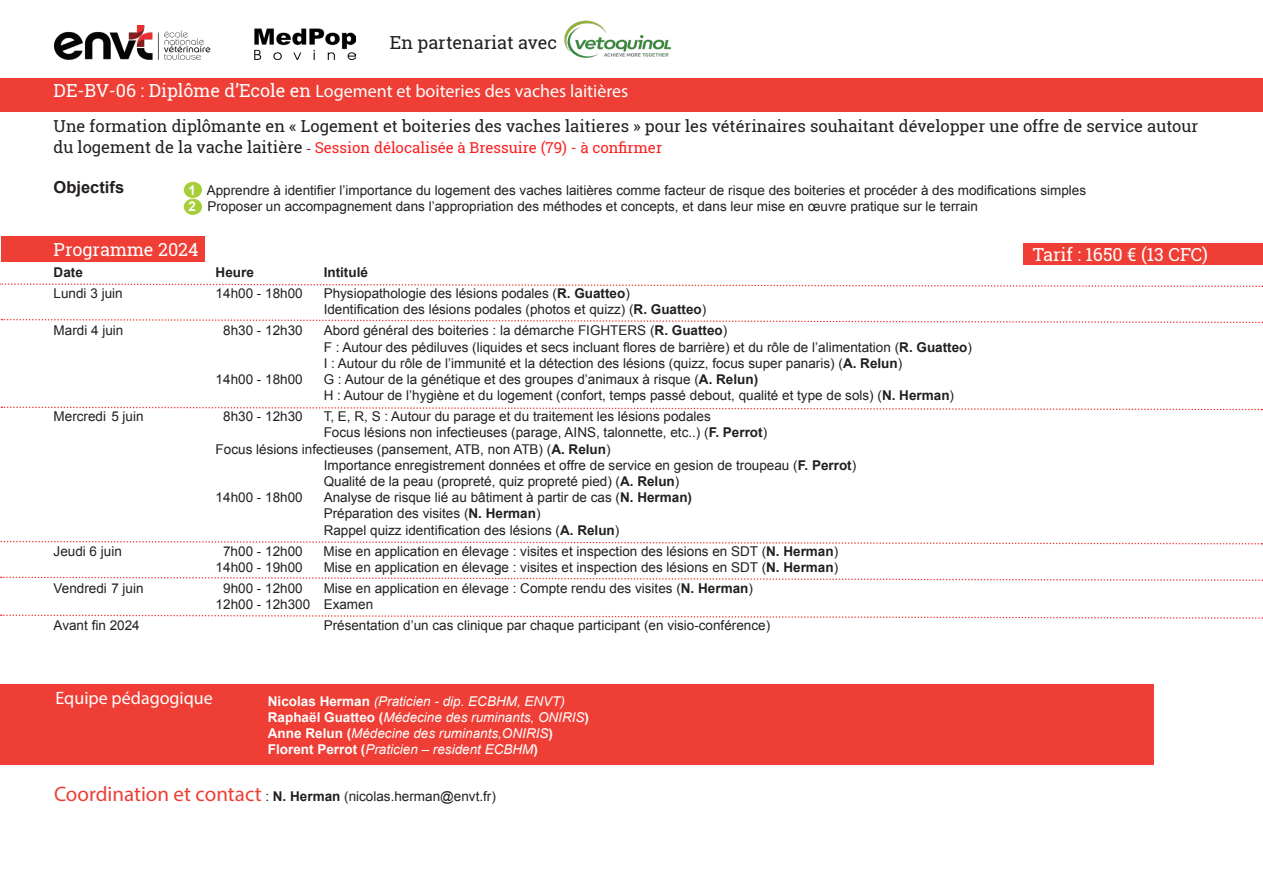
<style>
.page{position:relative;width:1263px;height:893px;background:#fff}
.page>*{position:absolute;margin:0;border:0;box-sizing:border-box;transform-origin:0 0}
.t1{font:18px "Myriad Pro";color:#fff}
.t2{font:18px "Roboto Slab";color:#fff}
.t3{font:18px "Roboto Slab";color:#231f20}
.t4{font:16.5px "Roboto Slab";color:#231f20}
.t5{font:700 16.5px "Arial";color:#231f20}
.t6{font:15px "Roboto Slab";color:#fb1e1f}
.t7{font:13.5px/16.2px "Arial";color:#231f20}
.t8{font:italic 13.5px "Arial";color:#fff}
.t9{font:700 13.5px "Arial";color:#231f20}
.s1{font-family:"Roboto Slab"}
.s2{font-size:16.5px;color:#231f20}
.s3{font-family:"Arial";font-size:13.5px;color:#851e1f}
.s4{font-weight:700;color:#fff}
.s5{font-weight:700}
.s6{font-weight:700;font-style:normal}
.s7{font-family:"Myriad Pro";font-size:21px;color:#ee3e35}
</style>
<div class="page">
<div style="left:185px;top:183px;width:16px;height:13px;background:#a6ce39;border-radius:50%"></div>
<div style="left:184px;top:182px;width:18px;height:16px;border:3px solid #a6ce39;border-radius:50%"></div>
<div style="left:185px;top:200px;width:16px;height:13px;background:#a6ce39;border-radius:50%"></div>
<div style="left:184px;top:199px;width:18px;height:16px;border:3px solid #a6ce39;border-radius:50%"></div>
<div style="left:0;top:78px;width:1263px;height:34px;background:#ee3e35"></div>
<div style="left:1px;top:236px;width:204px;height:26px;background:#ee3e35"></div>
<svg style="left:1px;top:318px;width:1262px;height:6px"></svg>
<svg style="left:0;top:540px;width:1262px;height:5px"></svg>
<div style="left:0;top:684px;width:1154px;height:80px;background:#ee3e35"></div>
<svg style="left:1px;top:406px;width:1261px;height:5px"></svg>
<div style="left:1023px;top:243px;width:240px;height:22px;background:#ee3e35"></div>
<svg style="left:0;top:283px;width:1263px;height:5px"></svg>
<svg style="left:1px;top:576px;width:1262px;height:5px"></svg>
<svg style="left:1px;top:614px;width:1262px;height:5px"></svg>
<img style="left:54px;top:26px;width:301px;height:33px">
<img style="left:564px;top:20px;width:107px;height:37px">
<p class="t3" style="left:390px;top:30px;width:169px">En partenariat avec</p>
<p class="t1" style="left:54px;top:80px;width:576px"><span class="s1">DE-BV-06 : Diplôme d’Ecole en</span> Logement et boiteries des vaches laitières</p>
<p class="t4" style="left:54px;top:115px;width:1146px">Une formation diplômante en « Logement et boiteries des vaches laitieres » pour les vétérinaires souhaitant développer une offre de service autour</p>
<p class="t6" style="left:54px;top:138px;width:610px"><span class="s2">du logement de la vache laitière</span> <span class="s3">-</span> Session délocalisée à Bressuire (79) - à confirmer</p>
<p class="t5" style="left:54px;top:176px;width:72px">Objectifs</p>
<p class="t7" style="left:189px;top:183px;width:899px"><span class="s4">1</span> Apprendre à identifier l’importance du logement des vaches laitières comme facteur de risque des boiteries et procéder à des modifications simples</p>
<p class="t7" style="left:189px;top:199px;width:791px"><span class="s4">2</span> Proposer un accompagnement dans l’appropriation des méthodes et concepts, et dans leur mise en œuvre pratique sur le terrain</p>
<p class="t2" style="left:1033px;top:242px;width:176px">Tarif : 1650 € (13 CFC)</p>
<p class="t2" style="left:54px;top:237px;width:147px">Programme 2024</p>
<p class="t9" style="left:54px;top:264px;width:31px">Date</p>
<p class="t9" style="left:216px;top:264px;width:40px">Heure</p>
<p class="t9" style="left:324px;top:264px;width:46px">Intitulé</p>
<p class="t7" style="left:54px;top:285px;width:71px">Lundi 3 juin</p>
<p class="t7" style="left:216px;top:285px;width:89px">14h00 - 18h00</p>
<p class="t7" style="left:324px;top:285px;width:308px">Physiopathologie des lésions podales (<span class="s5">R. Guatteo</span>)</p>
<p class="t7" style="left:324px;top:302px;width:384px">Identification des lésions podales (photos et quizz) (<span class="s5">R. Guatteo</span>)</p>
<p class="t7" style="left:54px;top:323px;width:71px">Mardi 4 juin</p>
<p class="t7" style="left:223px;top:323px;width:81px">8h30 - 12h30</p>
<p class="t7" style="left:324px;top:323px;width:405px">Abord général des boiteries : la démarche FIGHTERS (<span class="s5">R. Guatteo</span>)</p>
<p class="t7" style="left:324px;top:339px;width:650px">F : Autour des pédiluves (liquides et secs incluant flores de barrière) et du rôle de l’alimentation (<span class="s5">R. Guatteo</span>)</p>
<p class="t7" style="left:324px;top:355px;width:580px">I : Autour du rôle de l’immunité et la détection des lésions (quizz, focus super panaris) (<span class="s5">A. Relun</span>)</p>
<p class="t7" style="left:216px;top:371px;width:89px">14h00 - 18h00</p>
<p class="t7" style="left:324px;top:371px;width:436px">G : Autour de la génétique et des groupes d’animaux à risque (<span class="s5">A. Relun)</span></p>
<p class="t7" style="left:324px;top:387px;width:632px">H : Autour de l’hygiène et du logement (confort, temps passé debout, qualité et type de sols) (<span class="s5">N. Herman</span>)</p>
<p class="t7" style="left:54px;top:408px;width:92px">Mercredi 5 juin</p>
<p class="t7" style="left:223px;top:408px;width:81px">8h30 - 12h30</p>
<p class="t7" style="left:324px;top:408px;width:389px">T, E, R, S : Autour du parage et du traitement les lésions podales</p>
<p class="t7" style="left:216px;top:425px;width:553px;text-indent:108px">Focus lésions non infectieuses (parage, AINS, talonnette, etc..) (<span class="s5">F. Perrot</span>)<br>Focus lésions infectieuses (pansement, ATB, non ATB) (<span class="s5">A. Relun</span>)</p>
<p class="t7" style="left:324px;top:457px;width:534px">Importance enregistrement données et offre de service en gesion de troupeau (<span class="s5">F. Perrot</span>)</p>
<p class="t7" style="left:324px;top:473px;width:357px">Qualité de la peau (propreté, quiz propreté pied) (<span class="s5">A. Relun</span>)</p>
<p class="t7" style="left:216px;top:489px;width:89px">14h00 - 18h00</p>
<p class="t7" style="left:324px;top:489px;width:370px">Analyse de risque lié au bâtiment à partir de cas (<span class="s5">N. Herman)</span></p>
<p class="t7" style="left:324px;top:506px;width:218px">Préparation des visites (<span class="s5">N. Herman</span>)</p>
<p class="t7" style="left:324px;top:522px;width:297px">Rappel quizz identification des lésions (<span class="s5">A. Relun</span>)</p>
<p class="t7" style="left:54px;top:543px;width:70px">Jeudi 6 juin</p>
<p class="t7" style="left:223px;top:543px;width:81px">7h00 - 12h00</p>
<p class="t7" style="left:324px;top:543px;width:516px">Mise en application en élevage : visites et inspection des lésions en SDT (<span class="s5">N. Herman</span>)</p>
<p class="t7" style="left:216px;top:559px;width:89px">14h00 - 19h00</p>
<p class="t7" style="left:324px;top:559px;width:516px">Mise en application en élevage : visites et inspection des lésions en SDT (<span class="s5">N. Herman</span>)</p>
<p class="t7" style="left:54px;top:580px;width:92px">Vendredi 7 juin</p>
<p class="t7" style="left:223px;top:580px;width:81px">9h00 - 12h00</p>
<p class="t7" style="left:216px;top:580px;width:539px;text-indent:108px">Mise en application en élevage : Compte rendu des visites (<span class="s5">N. Herman</span>)<br>12h00 - 12h300 Examen</p>
<p class="t7" style="left:54px;top:617px;width:88px">Avant fin 2024</p>
<p class="t7" style="left:324px;top:617px;width:448px">Présentation d’un cas clinique par chaque participant (en visio-conférence)</p>
<p class="t1" style="left:55px;top:687px;width:159px">Equipe pédagogique</p>
<p class="t8" style="left:268px;top:692px;width:299px"><span class="s6">Nicolas Herman</span> (Praticien - dip. ECBHM, ENVT)</p>
<p class="t8" style="left:268px;top:708px;width:323px"><span class="s6">Raphaël Guatteo (</span>Médecine des ruminants, ONIRIS<span class="s6">)</span></p>
<p class="t8" style="left:268px;top:725px;width:287px"><span class="s6">Anne Relun (</span>Médecine des ruminants,ONIRIS<span class="s6">)</span></p>
<p class="t8" style="left:268px;top:741px;width:272px"><span class="s6">Florent Perrot (</span>Praticien – resident ECBHM<span class="s6">)</span></p>
<p class="t7" style="left:54px;top:788px;width:443px"><span class="s7">Coordination et contact</span> : <span class="s5">N. Herman</span> (nicolas.herman@envt.fr)</p>
</div>
